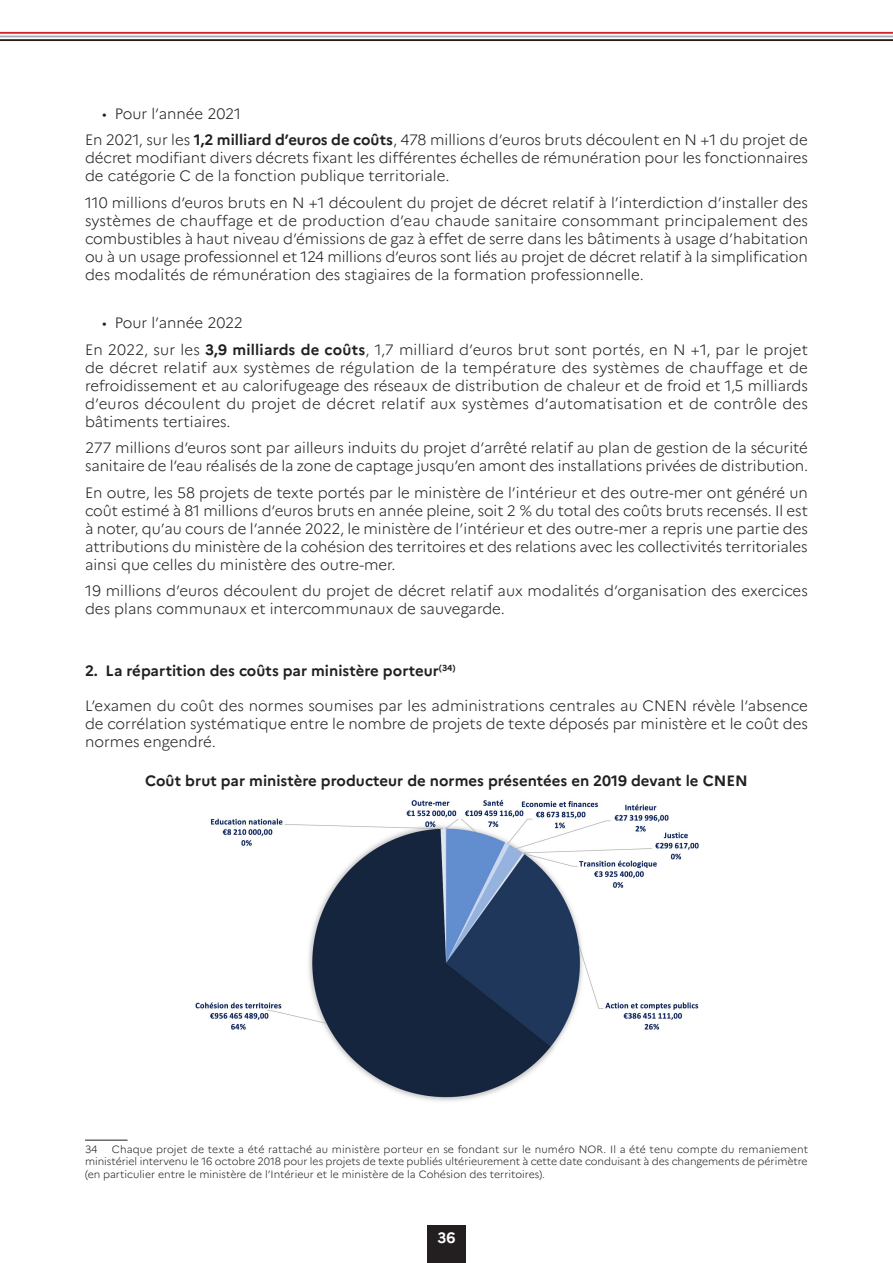
<style>
.page{position:relative;width:893px;height:1263px;background:#fff}
.page>*{position:absolute;margin:0;border:0;box-sizing:border-box;transform-origin:0 0}
.Texte{font:300 15px/18px "Marianne";color:#231f20;text-align:justify}
.Texte-2{font:700 15px "Marianne";color:#231f20}
.Niv_1_Sous-titre_bol{font:700 15px "Marianne";color:#231f20}
.t1{font:700 15px "Marianne";color:#fff}
.notes{font:300 10.5px/12.6px "Marianne";color:#231f20;text-align:justify}
.s1{font-weight:700}
</style>
<div class="page">
<hr style="left:0;top:39px;width:893px;height:2px;background:#231f20">
<hr style="left:0;top:36px;width:893px;height:1px;background:#a8a9ad">
<hr style="left:0;top:32px;width:893px;height:2px;background:#d1232a">
<div style="left:427px;top:1225px;width:39px;height:38px;background:#231f20"></div>
<img style="left:195px;top:799px;width:504px;height:303px">
<hr style="left:85px;top:1140px;width:43px;height:1px;background:#231f20">
<p class="Texte" style="left:102px;top:104px;width:141px">• Pour l’année 2021</p>
<p class="Texte" style="left:85px;top:131px;width:724px">En 2021, sur les <span class="s1">1,2 milliard d’euros de coûts</span>, 478 millions d’euros bruts découlent en N +1 du projet de décret modifiant divers décrets fixant les différentes échelles de rémunération pour les fonctionnaires de catégorie C de la fonction publique territoriale.</p>
<p class="Texte" style="left:85px;top:193px;width:725px">110 millions d’euros bruts en N +1 découlent du projet de décret relatif à l’interdiction d’installer des systèmes de chauffage et de production d’eau chaude sanitaire consommant principalement des combustibles à haut niveau d’émissions de gaz à effet de serre dans les bâtiments à usage d’habitation ou à un usage professionnel et 124 millions d’euros sont liés au projet de décret relatif à la simplification des modalités de rémunération des stagiaires de la formation professionnelle.</p>
<p class="Texte" style="left:102px;top:314px;width:142px">• Pour l’année 2022</p>
<p class="Texte" style="left:85px;top:340px;width:725px">En 2022, sur les <span class="s1">3,9 milliards de coûts</span>, 1,7 milliard d’euros brut sont portés, en N +1, par le projet de décret relatif aux systèmes de régulation de la température des systèmes de chauffage et de refroidissement et au calorifugeage des réseaux de distribution de chaleur et de froid et 1,5 milliards d’euros découlent du projet de décret relatif aux systèmes d’automatisation et de contrôle des bâtiments tertiaires.</p>
<p class="Texte" style="left:85px;top:439px;width:725px">277 millions d’euros sont par ailleurs induits du projet d’arrêté relatif au plan de gestion de la sécurité sanitaire de l’eau réalisés de la zone de captage jusqu’en amont des installations privées de distribution.</p>
<p class="Texte" style="left:85px;top:483px;width:724px">En outre, les 58 projets de texte portés par le ministère de l’intérieur et des outre-mer ont généré un coût estimé à 81 millions d’euros bruts en année pleine, soit 2 % du total des coûts bruts recensés. Il est à noter, qu’au cours de l’année 2022, le ministère de l’intérieur et des outre-mer a repris une partie des attributions du ministère de la cohésion des territoires et des relations avec les collectivités territoriales ainsi que celles du ministère des outre-mer.</p>
<p class="Texte" style="left:85px;top:582px;width:724px">19 millions d’euros découlent du projet de décret relatif aux modalités d’organisation des exercices des plans communaux et intercommunaux de sauvegarde.</p>
<p class="Niv_1_Sous-titre_bol" style="left:85px;top:661px;width:372px">2. La répartition des coûts par ministère porteur<sup>(34)</sup></p>
<p class="Texte" style="left:85px;top:696px;width:724px">L’examen du coût des normes soumises par les administrations centrales au CNEN révèle l’absence de corrélation systématique entre le nombre de projets de texte déposés par ministère et le coût des normes engendré.</p>
<p class="Texte-2" style="left:145px;top:772px;width:604px">Coût brut par ministère producteur de normes présentées en 2019 devant le CNEN</p>
<p class="notes" style="left:85px;top:1143px;width:725px;text-indent:27px">Chaque projet de texte a été rattaché au ministère porteur en se fondant sur le numéro NOR. Il a été tenu compte du remaniement ministériel intervenu le 16 octobre 2018 pour les projets de texte publiés ultérieurement à cette date conduisant à des changements de périmètre (en particulier entre le ministère de l’Intérieur et le ministère de la Cohésion des territoires).</p>
<p class="notes" style="left:85px;top:1143px;width:14px">34</p>
<p class="t1" style="left:437px;top:1228px;width:19px">36</p>
</div>
